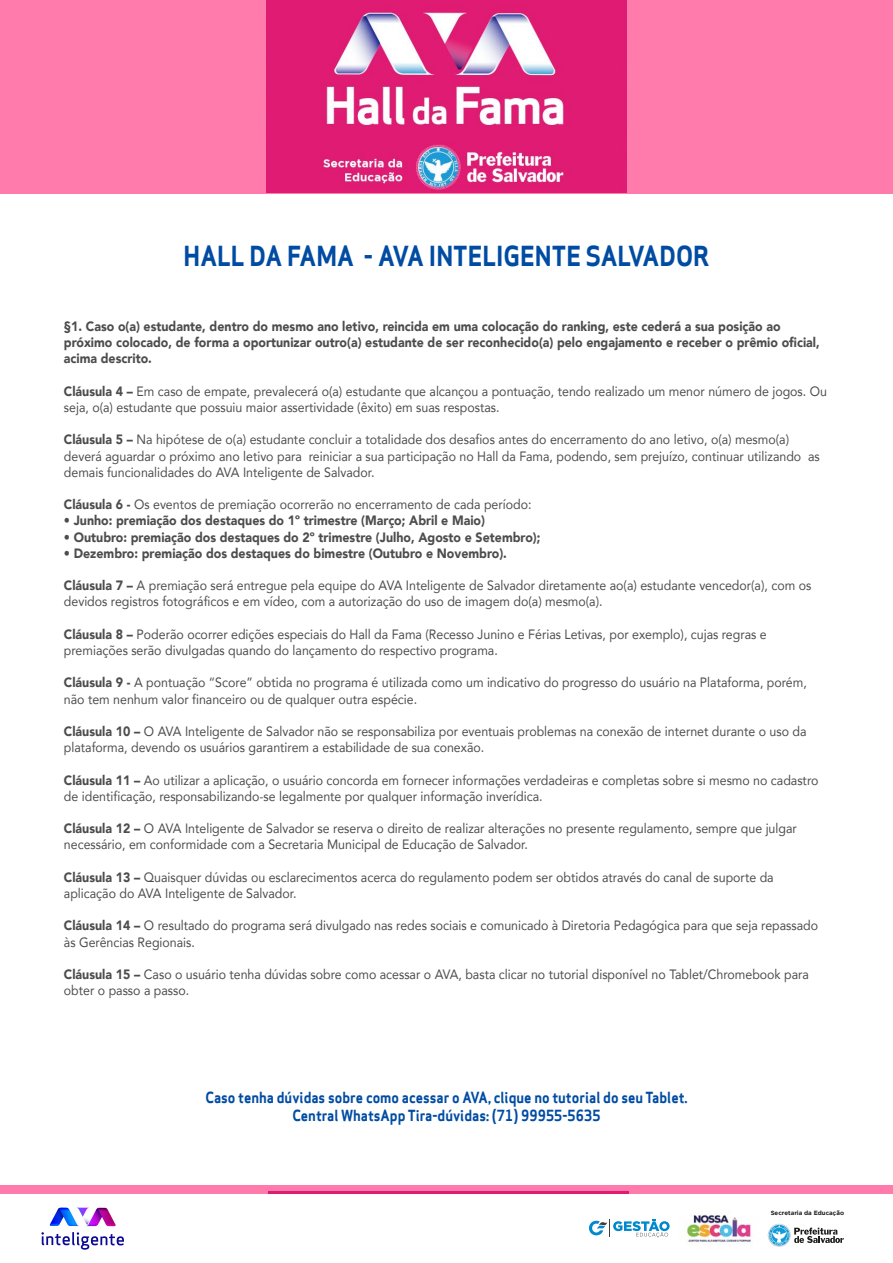
<style>
.page{position:relative;width:893px;height:1263px;background:#fff}
.page>*{position:absolute;margin:0;border:0;box-sizing:border-box;transform-origin:0 0}
.t1{font:27px "Apex Sans Bold T";color:#004ca2;scale:.92 1}
.t2{font:15px/18px "Apex Sans Bold T";color:#004ca2;text-align:center;scale:.92 1}
.t3{font:13.5px/16.2px "Avenir";color:#4d4d4d;scale:.92 1}
.t4{font:900 13.5px/16.2px "Avenir";color:#4d4d4d;scale:.92 1}
.t5{font:700 6.15px "Gotham";color:#1e1e1c}
.s1{font-weight:900}
</style>
<div class="page">
<svg style="left:1px;top:1185px;width:892px;height:78px;background:#fa6ea4"></svg>
<div style="left:0;top:0;width:893px;height:194px;background:#ff7bac"></div>
<div style="left:0;top:1194px;width:893px;height:69px;background:#fff"></div>
<svg style="left:50px;top:1207px;width:66px;height:19px"></svg>
<svg style="left:41px;top:1232px;width:83px;height:18px"></svg>
<svg style="left:589px;top:1219px;width:81px;height:18px"></svg>
<img style="left:686px;top:1214px;width:65px;height:29px">
<svg style="left:768px;top:1224px;width:76px;height:23px"></svg>
<img style="left:266px;top:0;width:360px;height:192px">
<h1 class="t1" style="left:184px;top:239px;width:573px">HALL DA FAMA - AVA INTELIGENTE SALVADOR</h1>
<p class="t4" style="left:64px;top:318px;width:823px">§1. Caso o(a) estudante, dentro do mesmo ano letivo, reincida em uma colocação do ranking, este cederá a sua posição ao próximo colocado, de forma a oportunizar outro(a) estudante de ser reconhecido(a) pelo engajamento e receber o prêmio oficial, acima descrito.</p>
<p class="t3" style="left:64px;top:383px;width:831px"><span class="s1">Cláusula 4 –</span> Em caso de empate, prevalecerá o(a) estudante que alcançou a pontuação, tendo realizado um menor número de jogos. Ou seja, o(a) estudante que possuiu maior assertividade (êxito) em suas respostas.</p>
<p class="t3" style="left:64px;top:431px;width:823px"><span class="s1">Cláusula 5 –</span> Na hipótese de o(a) estudante concluir a totalidade dos desafios antes do encerramento do ano letivo, o(a) mesmo(a) deverá aguardar o próximo ano letivo para reiniciar a sua participação no Hall da Fama, podendo, sem prejuízo, continuar utilizando as demais funcionalidades do AVA Inteligente de Salvador.</p>
<p class="t3" style="left:64px;top:496px;width:510px"><span class="s1">Cláusula 6 -</span> Os eventos de premiação ocorrerão no encerramento de cada período:</p>
<p class="t4" style="left:64px;top:512px;width:459px">• Junho: premiação dos destaques do 1º trimestre (Março; Abril e Maio)</p>
<p class="t4" style="left:64px;top:528px;width:519px">• Outubro: premiação dos destaques do 2º trimestre (Julho, Agosto e Setembro);</p>
<p class="t4" style="left:64px;top:545px;width:483px">• Dezembro: premiação dos destaques do bimestre (Outubro e Novembro).</p>
<p class="t3" style="left:64px;top:577px;width:814px"><span class="s1">Cláusula 7 –</span> A premiação será entregue pela equipe do AVA Inteligente de Salvador diretamente ao(a) estudante vencedor(a), com os devidos registros fotográficos e em vídeo, com a autorização do uso de imagem do(a) mesmo(a).</p>
<p class="t3" style="left:64px;top:626px;width:765px"><span class="s1">Cláusula 8 –</span> Poderão ocorrer edições especiais do Hall da Fama (Recesso Junino e Férias Letivas, por exemplo), cujas regras e premiações serão divulgadas quando do lançamento do respectivo programa.</p>
<p class="t3" style="left:64px;top:674px;width:809px"><span class="s1">Cláusula 9 -</span> A pontuação “Score” obtida no programa é utilizada como um indicativo do progresso do usuário na Plataforma, porém, não tem nenhum valor financeiro ou de qualquer outra espécie.</p>
<p class="t3" style="left:64px;top:723px;width:809px"><span class="s1">Cláusula 10 –</span> O AVA Inteligente de Salvador não se responsabiliza por eventuais problemas na conexão de internet durante o uso da plataforma, devendo os usuários garantirem a estabilidade de sua conexão.</p>
<p class="t3" style="left:64px;top:771px;width:822px"><span class="s1">Cláusula 11 –</span> Ao utilizar a aplicação, o usuário concorda em fornecer informações verdadeiras e completas sobre si mesmo no cadastro de identificação, responsabilizando-se legalmente por qualquer informação inverídica.</p>
<p class="t3" style="left:64px;top:820px;width:798px"><span class="s1">Cláusula 12 –</span> O AVA Inteligente de Salvador se reserva o direito de realizar alterações no presente regulamento, sempre que julgar necessário, em conformidade com a Secretaria Municipal de Educação de Salvador.</p>
<p class="t3" style="left:64px;top:869px;width:773px"><span class="s1">Cláusula 13 –</span> Quaisquer dúvidas ou esclarecimentos acerca do regulamento podem ser obtidos através do canal de suporte da aplicação do AVA Inteligente de Salvador.</p>
<p class="t3" style="left:64px;top:917px;width:821px"><span class="s1">Cláusula 14 –</span> O resultado do programa será divulgado nas redes sociais e comunicado à Diretoria Pedagógica para que seja repassado às Gerências Regionais.</p>
<p class="t3" style="left:64px;top:966px;width:811px"><span class="s1">Cláusula 15 –</span> Caso o usuário tenha dúvidas sobre como acessar o AVA, basta clicar no tutorial disponível no Tablet/Chromebook para obter o passo a passo.</p>
<p class="t2" style="left:205px;top:1089px;width:525px">Caso tenha dúvidas sobre como acessar o AVA, clique no tutorial do seu Tablet.<br>Central WhatsApp Tira-dúvidas: (71) 99955-5635</p>
<p class="t5" style="left:771px;top:1209px;width:75px">Secretaria da Educação</p>
</div>
